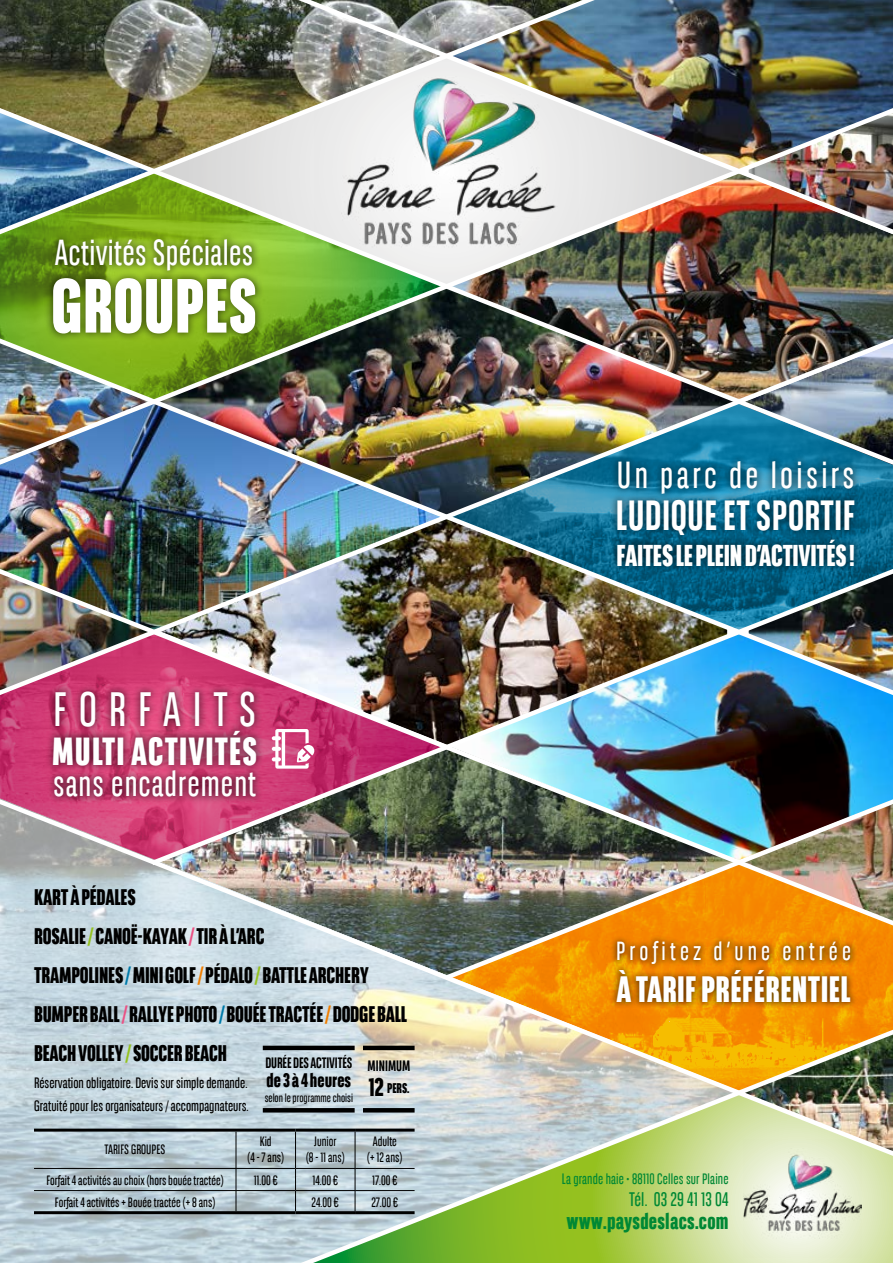
<style>
.page{position:relative;width:893px;height:1263px;background:#fff}
.page>*{position:absolute;margin:0;border:0;box-sizing:border-box;transform-origin:0 0}
.t1{font:800 76.5px "BNPP Sans Condensed";color:#fff}
.t2{font:48px "BNPP Sans Condensed";letter-spacing:.25em;color:#fff}
.t3{font:700 42px "BNPP Sans Condensed";letter-spacing:.01em;color:#fff}
.t4{font:800 39px "BNPP Sans Condensed";letter-spacing:.03em;color:#fff}
.t5{font:37.5px "BNPP Sans Condensed";letter-spacing:.09em;color:#fff}
.t6{font:800 36.45px "BNPP Sans Condensed";letter-spacing:.01em;color:#fff}
.t7{font:36px "BNPP Sans Condensed";letter-spacing:.01em;color:#fff}
.t8{font:36px "BNPP Sans Condensed";letter-spacing:.03em;color:#fff}
.t9{font:800 30px "BNPP Sans Condensed";letter-spacing:-.01em;color:#fff}
.t10{font:26.1px "BNPP Sans Condensed";letter-spacing:.16em;color:#fff}
.t11{font:800 22.5px "BNPP Sans Condensed";letter-spacing:-.01em;color:#000}
.t12{font:800 22.5px "BNPP Sans Condensed";letter-spacing:.01em;color:#008834}
.t13{font:19.5px "BNPP Sans Condensed";letter-spacing:.01em;color:#008834}
.t14{font:800 19.5px "BNPP Sans Condensed";color:#000}
.t15{font:15px "BNPP Sans Condensed";color:#000}
.t16{font:15px "BNPP Sans Condensed";letter-spacing:.01em;color:#008834}
.t17{font:700 15px "BNPP Sans Condensed";letter-spacing:-.01em;color:#000}
.t18{font:800 13.95px "BNPP Sans Condensed";color:#000}
.t19{font:13.5px "BNPP Sans Condensed";color:#000}
.t20{font:12px "BNPP Sans Condensed";color:#000}
.s1{color:#95c11f}
.s2{color:#ea5284}
.s3{color:#007aa9}
.s4{color:#ef7d00}
.s5{font-size:25.5px}
</style>
<div class="page">
<img style="left:0;top:760px;width:441px;height:205px">
<svg style="left:0;top:965px;width:255px;height:298px;background:#bfd1da"></svg>
<img style="left:0;top:529px;width:146px;height:231px">
<img style="left:0;top:299px;width:893px;height:230px">
<img style="left:0;top:0;width:893px;height:299px">
<img style="left:146px;top:504px;width:747px;height:365px">
<img style="left:441px;top:735px;width:452px;height:230px">
<svg style="left:255px;top:965px;width:638px;height:298px;background:#c7c896"></svg>
<div style="left:44px;top:231px;width:219px;height:111px;background:#000;opacity:.5"></div>
<div style="left:608px;top:453px;width:255px;height:121px;background:#000;opacity:.5"></div>
<div style="left:609px;top:934px;width:248px;height:74px;background:#000;opacity:.5"></div>
<div style="left:44px;top:685px;width:221px;height:119px;background:#000;opacity:.5"></div>
<svg style="left:272px;top:729px;width:43px;height:40px"></svg>
<hr style="left:34px;top:1128px;width:202px;height:3px;background:#000">
<hr style="left:236px;top:1128px;width:60px;height:3px;background:#000">
<hr style="left:296px;top:1128px;width:59px;height:3px;background:#000">
<hr style="left:355px;top:1128px;width:60px;height:3px;background:#000">
<hr style="left:34px;top:1211px;width:202px;height:3px;background:#000">
<hr style="left:236px;top:1211px;width:60px;height:3px;background:#000">
<hr style="left:296px;top:1211px;width:59px;height:3px;background:#000">
<hr style="left:355px;top:1211px;width:60px;height:3px;background:#000">
<hr style="left:236px;top:1131px;width:1px;height:37px;background:#000">
<hr style="left:295px;top:1131px;width:1px;height:37px;background:#000">
<hr style="left:355px;top:1131px;width:1px;height:37px;background:#000">
<hr style="left:34px;top:1168px;width:202px;height:1px;background:#000">
<hr style="left:236px;top:1168px;width:60px;height:1px;background:#000">
<hr style="left:296px;top:1168px;width:59px;height:1px;background:#000">
<hr style="left:355px;top:1168px;width:60px;height:1px;background:#000">
<hr style="left:34px;top:1190px;width:202px;height:1px;background:#000">
<hr style="left:236px;top:1190px;width:60px;height:1px;background:#000">
<svg style="left:236px;top:1169px;width:1px;height:42px"></svg>
<hr style="left:296px;top:1190px;width:59px;height:1px;background:#000">
<svg style="left:295px;top:1169px;width:1px;height:42px"></svg>
<hr style="left:355px;top:1190px;width:60px;height:1px;background:#000">
<svg style="left:355px;top:1169px;width:1px;height:42px"></svg>
<hr style="left:263px;top:1046px;width:92px;height:4px;background:#000">
<svg style="left:263px;top:1108px;width:92px;height:4px"></svg>
<hr style="left:363px;top:1046px;width:52px;height:4px;background:#000">
<svg style="left:363px;top:1108px;width:52px;height:4px"></svg>
<p class="t7" style="left:55px;top:230px;width:200px">Activités Spéciales</p>
<p class="t1" style="left:51px;top:258px;width:207px">GROUPES</p>
<p class="t2" style="left:53px;top:679px;width:204px">FORFAITS</p>
<p class="t4" style="left:52px;top:727px;width:207px">MULTI ACTIVITÉS</p>
<p class="t8" style="left:53px;top:761px;width:204px">sans encadrement</p>
<p class="t11" style="left:34px;top:883px;width:103px">KART À PÉDALES</p>
<p class="t11" style="left:34px;top:922px;width:232px">ROSALIE <span class="s1">/</span> CANOË-KAYAK <span class="s2">/</span> TIR À L’ARC</p>
<p class="t11" style="left:34px;top:961px;width:336px">TRAMPOLINES <span class="s3">/</span> MINI GOLF <span class="s4">/</span> PÉDALO <span class="s1">/</span> BATTLE ARCHERY</p>
<p class="t11" style="left:34px;top:1000px;width:375px">BUMPER BALL <span class="s2">/</span> RALLYE PHOTO <span class="s3">/</span> BOUÉE TRACTÉE <span class="s4">/</span> DODGE BALL</p>
<p class="t11" style="left:34px;top:1039px;width:195px">BEACH VOLLEY <span class="s1">/</span> SOCCER BEACH</p>
<p class="t15" style="left:34px;top:1073px;width:215px">Réservation obligatoire. Devis sur simple demande.</p>
<p class="t15" style="left:34px;top:1096px;width:216px">Gratuité pour les organisateurs / accompagnateurs.</p>
<p class="t17" style="left:265px;top:1054px;width:88px">DURÉE DES ACTIVITÉS</p>
<p class="t14" style="left:267px;top:1068px;width:86px">de 3 à 4 heures</p>
<p class="t20" style="left:265px;top:1090px;width:90px">selon le programme choisi</p>
<p class="t17" style="left:368px;top:1057px;width:44px">MINIMUM</p>
<p class="t18" style="left:369px;top:1079px;width:42px"><span class="s5">12</span> PERS.</p>
<p class="t19" style="left:105px;top:1141px;width:62px">TARIFS GROUPES</p>
<p class="t19" style="left:260px;top:1133px;width:13px">Kid</p>
<p class="t19" style="left:248px;top:1149px;width:38px">(4 - 7 ans)</p>
<p class="t19" style="left:314px;top:1133px;width:24px">Junior</p>
<p class="t19" style="left:306px;top:1149px;width:40px">(8 - 11 ans)</p>
<p class="t19" style="left:373px;top:1133px;width:26px">Adulte</p>
<p class="t19" style="left:367px;top:1149px;width:37px">(+ 12 ans)</p>
<p class="t19" style="left:46px;top:1171px;width:179px">Forfait 4 activités au choix (hors bouée tractée)</p>
<p class="t19" style="left:254px;top:1171px;width:26px">11.00 €</p>
<p class="t19" style="left:312px;top:1171px;width:27px">14.00 €</p>
<p class="t19" style="left:372px;top:1171px;width:27px">17.00 €</p>
<p class="t19" style="left:55px;top:1193px;width:162px">Forfait 4 activités + Bouée tractée (+ 8 ans)</p>
<p class="t19" style="left:312px;top:1193px;width:29px">24.00 €</p>
<p class="t19" style="left:371px;top:1193px;width:28px">27.00 €</p>
<p class="t5" style="left:617px;top:451px;width:239px">Un parc de loisirs</p>
<p class="t3" style="left:616px;top:491px;width:241px">LUDIQUE ET SPORTIF</p>
<p class="t9" style="left:616px;top:537px;width:240px">FAITES LE PLEIN D’ACTIVITÉS !</p>
<p class="t10" style="left:616px;top:935px;width:237px">Profitez d’une entrée</p>
<p class="t6" style="left:616px;top:966px;width:236px">À TARIF PRÉFÉRENTIEL</p>
<p class="t16" style="left:562px;top:1169px;width:168px">La grande haie • 88110 Celles sur Plaine</p>
<p class="t13" style="left:629px;top:1187px;width:101px">Tél. 03 29 41 13 04</p>
<p class="t12" style="left:566px;top:1207px;width:164px">www.paysdeslacs.com</p>
</div>
